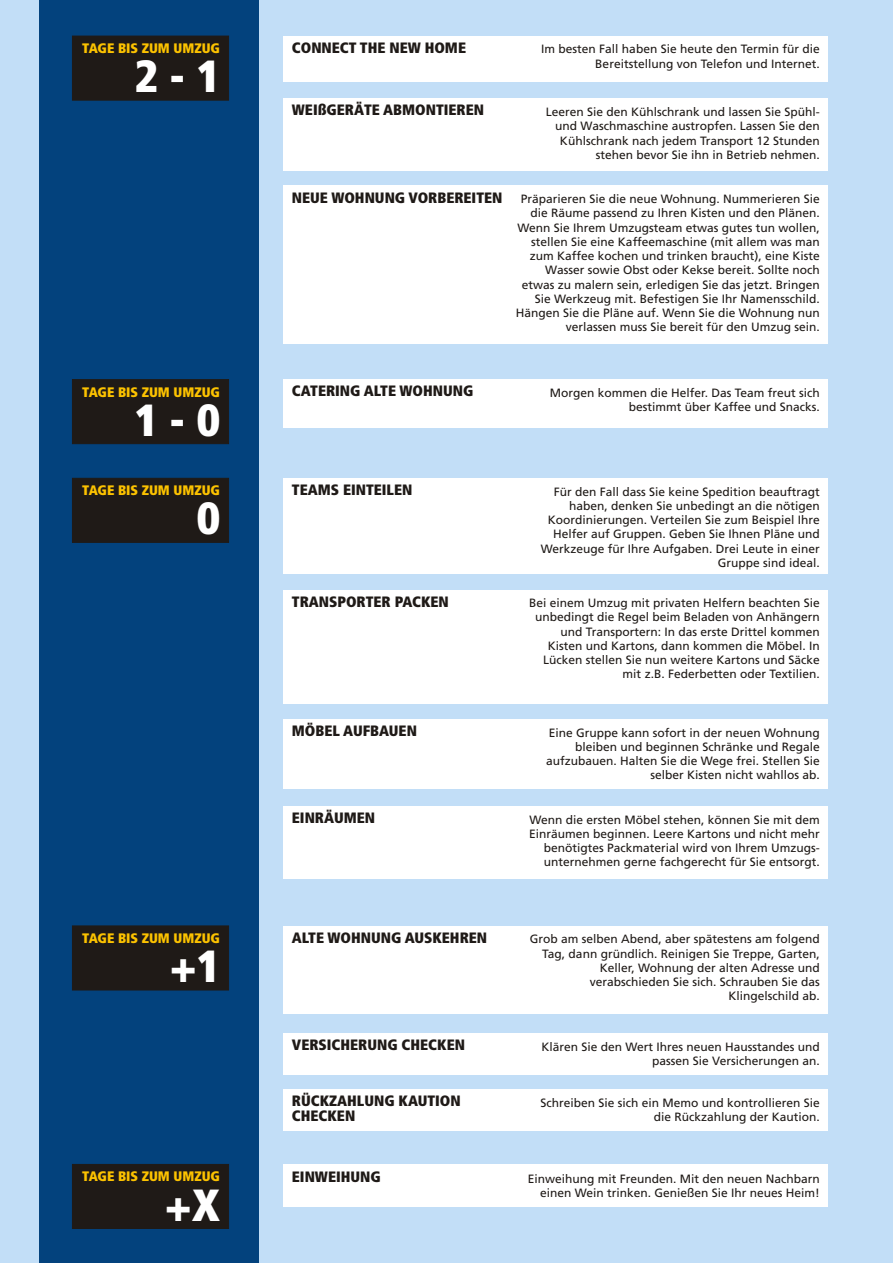
<style>
.page{position:relative;width:893px;height:1263px;background:#c2def7}
.page>*{position:absolute;margin:0;border:0;box-sizing:border-box;transform-origin:0 0}
.t1{font:900 condensed 45px "Frutiger LT";color:#fff}
.t2{font:900 condensed 15px/15.3px "Frutiger LT";color:#1f1a17}
.t3{font:900 condensed 13.8px "Frutiger LT";color:#fcc200}
.t4{font:12px/14.2px "Frutiger LT";color:#1f1a17;text-align:right}
</style>
<div class="page">
<div style="left:39px;top:0;width:220px;height:1263px;background:#03427d"></div>
<div style="left:284px;top:36px;width:544px;height:46px;background:#fff"></div>
<div style="left:284px;top:380px;width:544px;height:48px;background:#fff"></div>
<div style="left:284px;top:478px;width:544px;height:96px;background:#fff"></div>
<div style="left:284px;top:926px;width:544px;height:87px;background:#fff"></div>
<div style="left:284px;top:1034px;width:544px;height:41px;background:#fff"></div>
<div style="left:284px;top:1089px;width:544px;height:42px;background:#fff"></div>
<div style="left:284px;top:1164px;width:544px;height:43px;background:#fff"></div>
<div style="left:284px;top:590px;width:544px;height:113px;background:#fff"></div>
<div style="left:284px;top:719px;width:544px;height:70px;background:#fff"></div>
<div style="left:284px;top:806px;width:544px;height:73px;background:#fff"></div>
<div style="left:284px;top:99px;width:544px;height:72px;background:#fff"></div>
<div style="left:284px;top:186px;width:544px;height:158px;background:#fff"></div>
<div style="left:72px;top:36px;width:157px;height:64px;background:#1f1a17"></div>
<div style="left:72px;top:379px;width:157px;height:65px;background:#1f1a17"></div>
<div style="left:72px;top:478px;width:157px;height:65px;background:#1f1a17"></div>
<div style="left:72px;top:925px;width:157px;height:65px;background:#1f1a17"></div>
<div style="left:72px;top:1164px;width:157px;height:65px;background:#1f1a17"></div>
<p class="t3" style="left:82px;top:43px;width:139px">TAGE BIS ZUM UMZUG</p>
<h1 class="t1" style="left:135px;top:59px;width:87px">2 - 1</h1>
<p class="t3" style="left:82px;top:386px;width:139px">TAGE BIS ZUM UMZUG</p>
<h1 class="t1" style="left:135px;top:402px;width:87px">1 - 0</h1>
<p class="t3" style="left:82px;top:485px;width:139px">TAGE BIS ZUM UMZUG</p>
<h1 class="t1" style="left:197px;top:501px;width:25px">0</h1>
<p class="t3" style="left:82px;top:933px;width:139px">TAGE BIS ZUM UMZUG</p>
<h1 class="t1" style="left:170px;top:948px;width:52px">+1</h1>
<p class="t3" style="left:82px;top:1171px;width:139px">TAGE BIS ZUM UMZUG</p>
<h1 class="t1" style="left:165px;top:1187px;width:57px">+X</h1>
<p class="t2" style="left:292px;top:41px;width:176px">CONNECT THE NEW HOME</p>
<p class="t2" style="left:292px;top:104px;width:194px">WEIßGERÄTE ABMONTIEREN</p>
<p class="t2" style="left:292px;top:191px;width:212px">NEUE WOHNUNG VORBEREITEN</p>
<p class="t4" style="left:541px;top:43px;width:280px">Im besten Fall haben Sie heute den Termin für die<br>Bereitstellung von Telefon und Internet.</p>
<p class="t4" style="left:546px;top:106px;width:276px">Leeren Sie den Kühlschrank und lassen Sie Spühl&shy;und Waschmaschine austropfen. Lassen Sie den Kühlschrank nach jedem Transport 12 Stunden stehen bevor Sie ihn in Betrieb nehmen.</p>
<p class="t4" style="left:516px;top:193px;width:306px">Präparieren Sie die neue Wohnung. Nummerieren Sie die Räume passend zu Ihren Kisten und den Plänen.<br>Wenn Sie Ihrem Umzugsteam etwas gutes tun wollen, stellen Sie eine Kaffeemaschine (mit allem was man zum Kaffee kochen und trinken braucht), eine Kiste Wasser sowie Obst oder Kekse bereit. Sollte noch etwas zu malern sein, erledigen Sie das jetzt. Bringen Sie Werkzeug mit. Befestigen Sie Ihr Namensschild.<br>Hängen Sie die Pläne auf. Wenn Sie die Wohnung nun verlassen muss Sie bereit für den Umzug sein.</p>
<p class="t2" style="left:292px;top:385px;width:183px">CATERING ALTE WOHNUNG</p>
<p class="t4" style="left:550px;top:387px;width:272px">Morgen kommen die Helfer. Das Team freut sich bestimmt über Kaffee und Snacks.</p>
<p class="t2" style="left:292px;top:483px;width:122px">TEAMS EINTEILEN</p>
<p class="t2" style="left:292px;top:595px;width:158px">TRANSPORTER PACKEN</p>
<p class="t2" style="left:292px;top:724px;width:127px">MÖBEL AUFBAUEN</p>
<p class="t2" style="left:292px;top:811px;width:85px">EINRÄUMEN</p>
<p class="t2" style="left:292px;top:931px;width:197px">ALTE WOHNUNG AUSKEHREN</p>
<p class="t2" style="left:292px;top:1039px;width:175px">VERSICHERUNG CHECKEN</p>
<p class="t2" style="left:292px;top:1094px;width:170px">RÜCKZAHLUNG KAUTION<br>CHECKEN</p>
<p class="t2" style="left:292px;top:1170px;width:90px">EINWEIHUNG</p>
<p class="t4" style="left:541px;top:485px;width:281px">Für den Fall dass Sie keine Spedition beauftragt haben, denken Sie unbedingt an die nötigen Koordinierungen. Verteilen Sie zum Beispiel Ihre Helfer auf Gruppen. Geben Sie Ihnen Pläne und Werkzeuge für Ihre Aufgaben. Drei Leute in einer Gruppe sind ideal.</p>
<p class="t4" style="left:529px;top:597px;width:292px">Bei einem Umzug mit privaten Helfern beachten Sie unbedingt die Regel beim Beladen von Anhängern und Transportern: In das erste Drittel kommen Kisten und Kartons, dann kommen die Möbel. In Lücken stellen Sie nun weitere Kartons und Säcke mit z.B. Federbetten oder Textilien.</p>
<p class="t4" style="left:546px;top:726px;width:275px">Eine Gruppe kann sofort in der neuen Wohnung bleiben und beginnen Schränke und Regale aufzubauen. Halten Sie die Wege frei. Stellen Sie selber Kisten nicht wahllos ab.</p>
<p class="t4" style="left:529px;top:813px;width:292px">Wenn die ersten Möbel stehen, können Sie mit dem Einräumen beginnen. Leere Kartons und nicht mehr benötigtes Packmaterial wird von Ihrem Umzugs&shy;unternehmen gerne fachgerecht für Sie entsorgt.</p>
<p class="t4" style="left:530px;top:933px;width:292px">Grob am selben Abend, aber spätestens am folgend Tag, dann gründlich. Reinigen Sie Treppe, Garten, Keller, Wohnung der alten Adresse und verabschieden Sie sich. Schrauben Sie das Klingelschild ab.</p>
<p class="t4" style="left:541px;top:1041px;width:280px">Klären Sie den Wert Ihres neuen Hausstandes und passen Sie Versicherungen an.</p>
<p class="t4" style="left:540px;top:1096px;width:281px">Schreiben Sie sich ein Memo und kontrollieren Sie die Rückzahlung der Kaution.</p>
<p class="t4" style="left:528px;top:1172px;width:294px">Einweihung mit Freunden. Mit den neuen Nachbarn einen Wein trinken. Genießen Sie Ihr neues Heim!</p>
</div>
